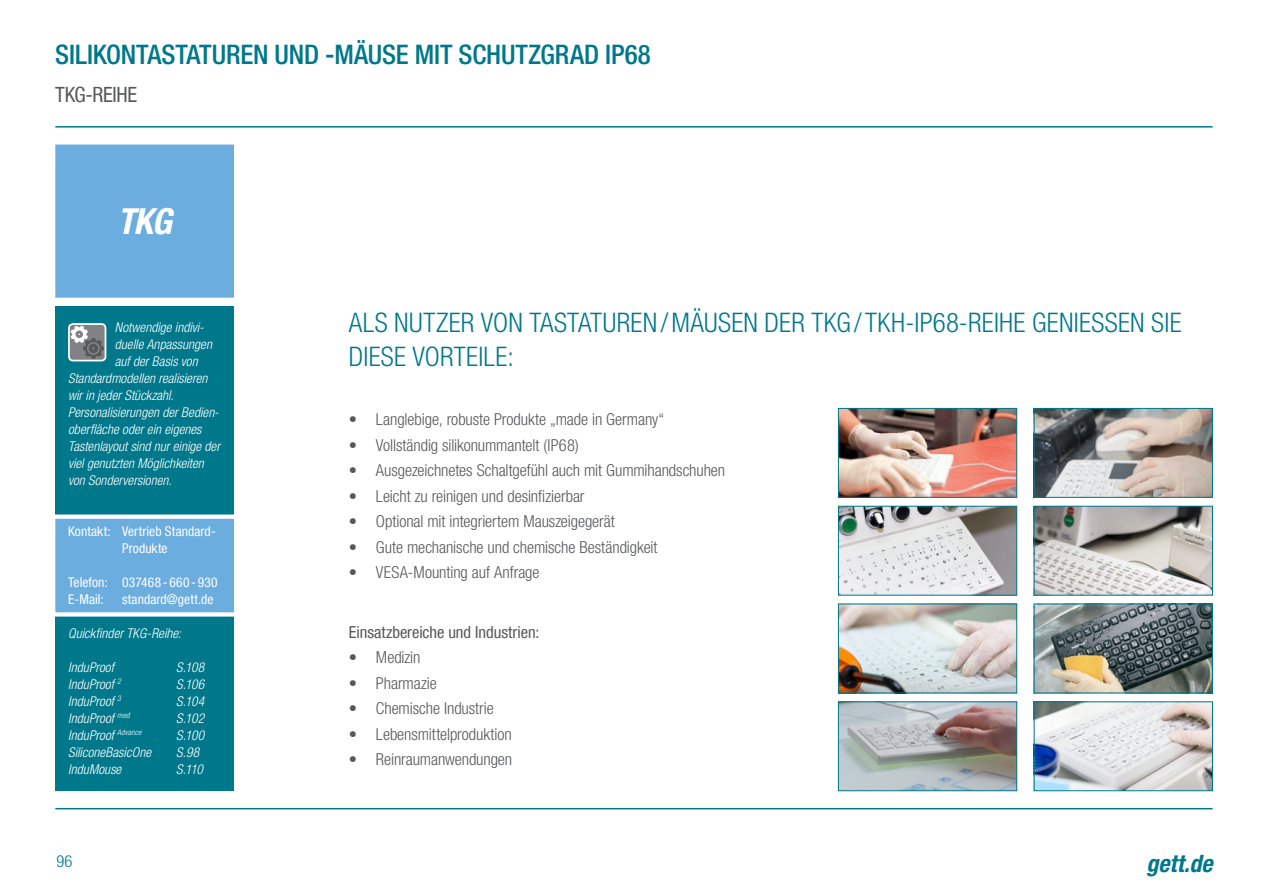
<style>
.page{position:relative;width:1268px;height:893px;background:#fff}
.page>*{position:absolute;margin:0;border:0;box-sizing:border-box;transform-origin:0 0}
.t1{font:italic 700 condensed 36px "Helvetica Neue LT Pro";color:#fff}
.t2{font:300 condensed 27px/34px "Helvetica Neue LT Com";letter-spacing:.01em;color:#00788b}
.t3{font:500 condensed 27px "Helvetica Neue LT Com";letter-spacing:-.005em;color:#00788b}
.t4{font:italic 700 condensed 24px "Helvetica Neue LT Pro";color:#00788b}
.t5{font:condensed 21px "Helvetica Neue LT Com";letter-spacing:-.015em;color:#57585a}
.t6{font:300 condensed 16.5px "Helvetica Neue LT Com";letter-spacing:-.005em;color:#57585a}
.t7{font:condensed 16.5px "Helvetica Neue LT Com";letter-spacing:-.005em;color:#57585a}
.t8{font:300 condensed 16.5px "Helvetica Neue LT Com";color:#00788b}
.t9{font:italic 300 condensed 13.5px "Helvetica Neue LT Com";letter-spacing:.005em;color:#fff}
.t10{font:condensed 13.5px/17px "Helvetica Neue LT Com";letter-spacing:.01em;color:#fff;text-align:center}
</style>
<div class="page">
<hr style="left:55px;top:126px;width:1157px;height:2px;background:#00788b">
<hr style="left:55px;top:808px;width:1157px;height:1px;background:#00788b">
<div style="left:56px;top:145px;width:177px;height:152px;background:#6caddf"></div>
<div style="left:55px;top:145px;width:179px;height:153px;border:2px solid #6caddf"></div>
<img style="left:840px;top:410px;width:174px;height:85px">
<div style="left:838px;top:408px;width:178px;height:89px;border:1px solid #00788b"></div>
<img style="left:840px;top:606px;width:174px;height:85px">
<img style="left:1035px;top:410px;width:175px;height:85px">
<div style="left:1033px;top:408px;width:179px;height:89px;border:1px solid #00788b"></div>
<img style="left:1035px;top:704px;width:175px;height:85px">
<div style="left:1033px;top:702px;width:179px;height:89px;border:1px solid #00788b"></div>
<img style="left:840px;top:508px;width:174px;height:85px">
<div style="left:838px;top:506px;width:178px;height:89px;border:1px solid #00788b"></div>
<img style="left:840px;top:704px;width:174px;height:85px">
<div style="left:838px;top:702px;width:178px;height:89px;border:1px solid #00788b"></div>
<img style="left:1035px;top:508px;width:175px;height:85px">
<div style="left:1033px;top:506px;width:179px;height:89px;border:1px solid #00788b"></div>
<img style="left:1035px;top:606px;width:175px;height:85px">
<div style="left:1033px;top:604px;width:179px;height:89px;border:1px solid #00788b"></div>
<div style="left:55px;top:306px;width:179px;height:485px;background:#00788b"></div>
<div style="left:51px;top:514px;width:187px;height:103px;background:#6caddf;border:4px solid #fff"></div>
<div style="left:68px;top:323px;width:38px;height:38px;border:2px solid #fff;border-radius:4px"></div>
<svg style="left:70px;top:326px;width:34px;height:33px"></svg>
<h2 class="t3" style="left:55px;top:38px;width:597px">SILIKONTASTATUREN UND -MÄUSE MIT SCHUTZGRAD IP68</h2>
<h3 class="t5" style="left:55px;top:82px;width:83px">TKG-REIHE</h3>
<h1 class="t1" style="left:117px;top:200px;width:56px">TKG</h1>
<p class="t9" style="left:115px;top:319px;width:90px">Notwendige indivi-</p>
<p class="t9" style="left:115px;top:336px;width:99px">duelle Anpassungen</p>
<p class="t9" style="left:115px;top:353px;width:84px">auf der Basis von</p>
<p class="t9" style="left:68px;top:370px;width:141px">Standardmodellen realisieren</p>
<p class="t9" style="left:68px;top:387px;width:107px">wir in jeder Stückzahl.</p>
<p class="t9" style="left:68px;top:404px;width:152px">Personalisierungen der Bedien-</p>
<p class="t9" style="left:68px;top:421px;width:135px">oberfläche oder ein eigenes</p>
<p class="t9" style="left:68px;top:438px;width:153px">Tastenlayout sind nur einige der</p>
<p class="t9" style="left:68px;top:455px;width:137px">viel genutzten Möglichkeiten</p>
<p class="t9" style="left:68px;top:472px;width:105px">von Sonderversionen.</p>
<p class="t10" style="left:68px;top:522px;width:149px">Kontakt: Vertrieb Standard-<br>Produkte</p>
<p class="t10" style="left:68px;top:573px;width:151px;text-align:left">Telefon: 037468-660-930<br>E-Mail:</p>
<p class="t10" style="left:122px;top:590px;width:93px">standard@gett.de</p>
<p class="t9" style="left:68px;top:625px;width:115px">Quickfinder TKG-Reihe:</p>
<p class="t9" style="left:68px;top:659px;width:47px">InduProof</p>
<p class="t9" style="left:176px;top:659px;width:30px">S.108</p>
<p class="t9" style="left:68px;top:676px;width:54px">InduProof <sup>2</sup></p>
<p class="t9" style="left:176px;top:676px;width:30px">S.106</p>
<p class="t9" style="left:68px;top:693px;width:54px">InduProof <sup>3</sup></p>
<p class="t9" style="left:176px;top:693px;width:30px">S.104</p>
<p class="t9" style="left:68px;top:710px;width:63px">InduProof <sup>med</sup></p>
<p class="t9" style="left:176px;top:710px;width:30px">S.102</p>
<p class="t9" style="left:68px;top:727px;width:75px">InduProof <sup>Advance</sup></p>
<p class="t9" style="left:176px;top:727px;width:30px">S.100</p>
<p class="t9" style="left:68px;top:744px;width:85px">SiliconeBasicOne</p>
<p class="t9" style="left:176px;top:744px;width:25px">S.98</p>
<p class="t9" style="left:68px;top:761px;width:55px">InduMouse</p>
<p class="t9" style="left:176px;top:761px;width:28px">S.110</p>
<h2 class="t2" style="left:349px;top:305px;width:834px">ALS NUTZER VON TASTATUREN/MÄUSEN DER TKG/ TKH-IP68-REIHE GENIESSEN SIE<br>DIESE VORTEILE:</h2>
<p class="t6" style="left:349px;top:410px;width:317px">• Langlebige, robuste Produkte „made in Germany“</p>
<p class="t6" style="left:349px;top:435px;width:231px">• Vollständig silikonummantelt (IP68)</p>
<p class="t6" style="left:349px;top:461px;width:378px">• Ausgezeichnetes Schaltgefühl auch mit Gummihandschuhen</p>
<p class="t6" style="left:349px;top:486px;width:237px">• Leicht zu reinigen und desinfizierbar</p>
<p class="t6" style="left:349px;top:512px;width:267px">• Optional mit integriertem Mauszeigegerät</p>
<p class="t6" style="left:349px;top:537px;width:310px">• Gute mechanische und chemische Beständigkeit</p>
<p class="t6" style="left:349px;top:563px;width:192px">• VESA-Mounting auf Anfrage</p>
<p class="t7" style="left:349px;top:622px;width:192px">Einsatzbereiche und Industrien:</p>
<p class="t6" style="left:349px;top:648px;width:73px">• Medizin</p>
<p class="t6" style="left:349px;top:673px;width:89px">• Pharmazie</p>
<p class="t6" style="left:349px;top:699px;width:146px">• Chemische Industrie</p>
<p class="t6" style="left:349px;top:725px;width:164px">• Lebensmittelproduktion</p>
<p class="t6" style="left:349px;top:750px;width:165px">• Reinraumanwendungen</p>
<p class="t8" style="left:57px;top:851px;width:17px">96</p>
<h3 class="t4" style="left:1146px;top:849px;width:68px">gett.de</h3>
</div>
